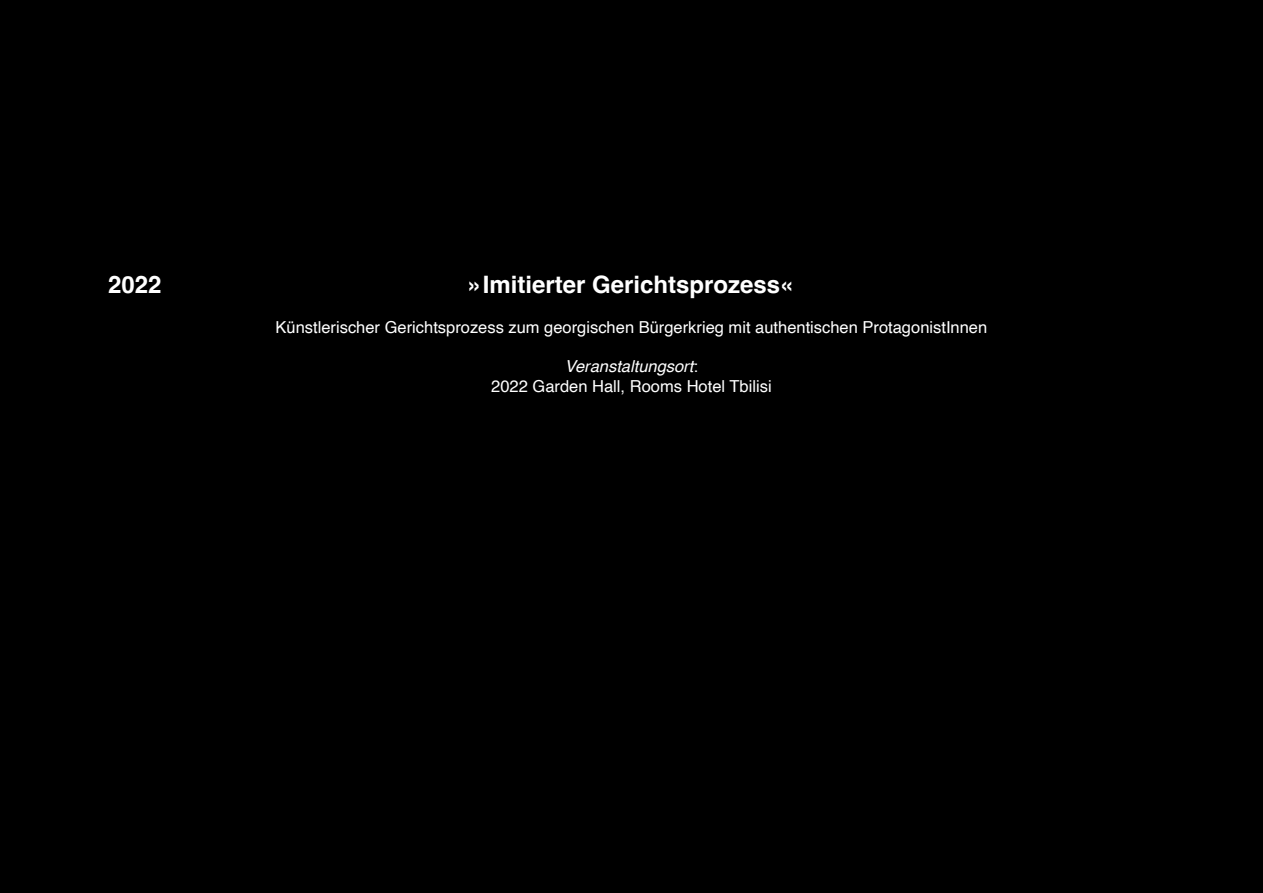
<style>
.page{position:relative;width:1263px;height:893px;background:#000}
.page>*{position:absolute;margin:0;border:0;box-sizing:border-box;transform-origin:0 0}
.Section_Title{font:700 24px "Helvetica";color:#fff}
.Section_Year{font:700 24px "Helvetica";color:#fff}
.Section_Description{font:16.5px "Helvetica";color:#fff}
.Section_Description-2{font:italic 16.5px "Helvetica";color:#fff}
.s1{font-style:normal}
</style>
<div class="page">
<p class="Section_Year" style="left:108px;top:270px;width:55px">2022</p>
<p class="Section_Title" style="left:469px;top:270px;width:326px">»Imitierter Gerichtsprozess«</p>
<p class="Section_Description" style="left:276px;top:314px;width:713px">Künstlerischer Gerichtsprozess zum georgischen Bürgerkrieg mit authentischen ProtagonistInnen</p>
<p class="Section_Description-2" style="left:565px;top:354px;width:135px">Veranstaltungsort<span class="s1">:</span></p>
<p class="Section_Description" style="left:491px;top:374px;width:282px">2022 Garden Hall, Rooms Hotel Tbilisi</p>
</div>
